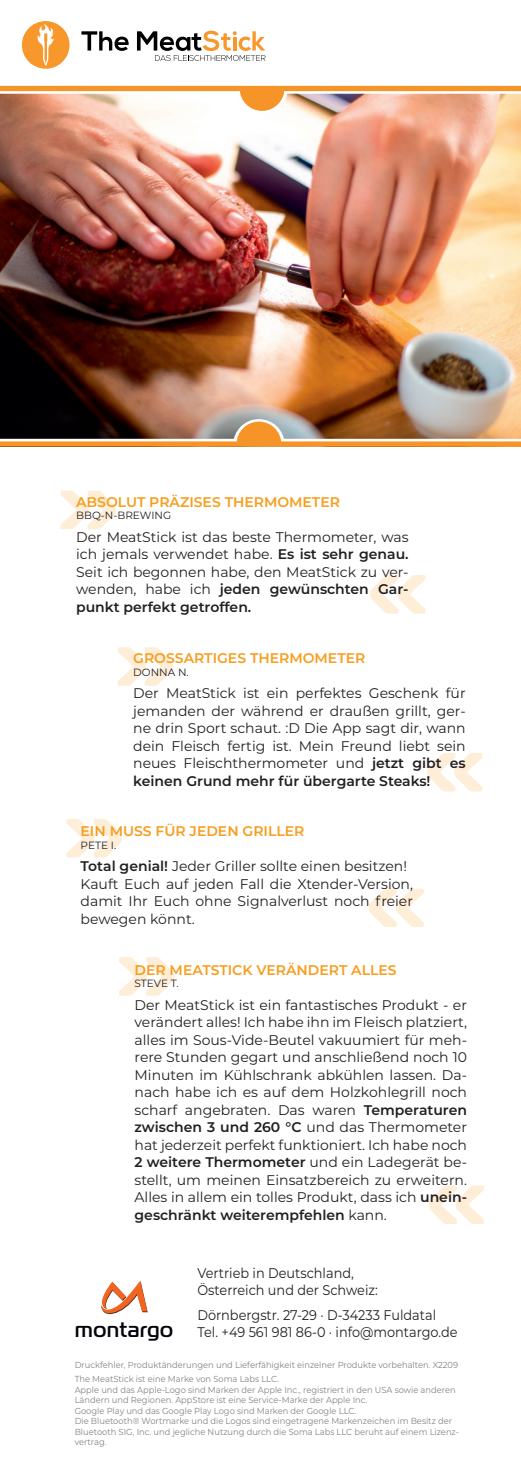
<style>
.page{position:relative;width:521px;height:1474px;background:#fff}
.page>*{position:absolute;margin:0;border:0;box-sizing:border-box;transform-origin:0 0}
.t1{font:700 87.5px "Replica Pro";color:#feeed8}
.t2{font:700 20.82px "Magistral C";letter-spacing:.04em;color:#04040a}
.t3{font:14px/17.5px "Montserrat";color:#231f20;text-align:justify}
.t4{font:14px/17.5px "Montserrat";color:#231f20;scale:.92 1}
.t5{font:600 14px "Montserrat";color:#f89d1e}
.t6{font:10.5px "Montserrat";color:#231f20}
.t7{font:8.75px/10.5px "Montserrat";color:#808285;scale:.95 1}
.s1{font-weight:600}
</style>
<div class="page">
<svg style="left:101px;top:1281px;width:47px;height:33px"></svg>
<img style="left:0;top:94px;width:521px;height:345px">
<div style="left:0;top:441px;width:521px;height:5px;background:#f79428"></div>
<svg style="left:233px;top:419px;width:52px;height:23px"></svg>
<div style="left:0;top:88px;width:521px;height:6px;background:#fef9f3"></div>
<div style="left:0;top:86px;width:521px;height:5px;background:#f79428"></div>
<svg style="left:236px;top:91px;width:52px;height:22px"></svg>
<svg style="left:81px;top:31px;width:48px;height:20px"></svg>
<div style="left:22px;top:21px;width:48px;height:48px;background:#f7972c;border-radius:50%"></div>
<svg style="left:37px;top:24px;width:17px;height:42px"></svg>
<svg style="left:137px;top:31px;width:129px;height:30px"></svg>
<h1 class="t1" style="left:54px;top:453px;width:71px">»</h1>
<p class="t5" style="left:76px;top:491px;width:265px">ABSOLUT PRÄZISES THERMOMETER</p>
<p class="t6" style="left:76px;top:508px;width:97px">BBQ-N-BREWING</p>
<p class="t3" style="left:76px;top:527px;width:334px">Der MeatStick ist das beste Thermometer, was ich jemals verwendet habe. <span class="s1">Es ist sehr genau.<br></span>Seit ich begonnen habe, den MeatStick zu ver&shy;wenden, habe ich <span class="s1">jeden gewünschten Gar&shy;punkt perfekt getroffen.</span></p>
<h1 class="t1" style="left:111px;top:609px;width:71px">»</h1>
<p class="t5" style="left:133px;top:648px;width:234px">GROSSARTIGES THERMOMETER</p>
<p class="t6" style="left:133px;top:665px;width:57px">DONNA N.</p>
<p class="t3" style="left:133px;top:684px;width:334px">Der MeatStick ist ein perfektes Geschenk für jemanden der während er draußen grillt, ger&shy;ne drin Sport schaut. :D Die App sagt dir, wann dein Fleisch fertig ist. Mein Freund liebt sein neues Fleischthermometer und <span class="s1">jetzt gibt es keinen Grund mehr für übergarte Steaks!</span></p>
<p class="t5" style="left:81px;top:821px;width:225px">EIN MUSS FÜR JEDEN GRILLER</p>
<p class="t6" style="left:81px;top:837px;width:37px">PETE I.</p>
<p class="t3" style="left:81px;top:857px;width:334px;text-align:left"><span class="s1">Total genial!</span> Jeder Griller sollte einen besitzen!<br>Kauft Euch auf jeden Fall die Xtender-Version, damit Ihr Euch ohne Signalverlust noch freier bewegen könnt.</p>
<h1 class="t1" style="left:60px;top:781px;width:71px">»</h1>
<h1 class="t1" style="left:112px;top:919px;width:71px">»</h1>
<p class="t5" style="left:135px;top:959px;width:264px">DER MEATSTICK VERÄNDERT ALLES</p>
<p class="t6" style="left:135px;top:976px;width:46px">STEVE T.</p>
<p class="t3" style="left:135px;top:995px;width:334px">Der MeatStick ist ein fantastisches Produkt - er verändert alles! Ich habe ihn im Fleisch platziert, alles im Sous-Vide-Beutel vakuumiert für meh&shy;rere Stunden gegart und anschließend noch 10<br>Minuten im Kühlschrank abkühlen lassen. Da&shy;nach habe ich es auf dem Holzkohlegrill noch scharf angebraten. Das waren <span class="s1">Temperaturen zwischen 3 und 260 °C</span> und das Thermometer hat jederzeit perfekt funktioniert. Ich habe noch <span class="s1">2 weitere Thermometer</span> und ein Ladegerät be&shy;stellt, um meinen Einsatzbereich zu erweitern.<br>Alles in allem ein tolles Produkt, dass ich <span class="s1">unein&shy;geschränkt weiterempfehlen</span> kann.</p>
<h2 class="t2" style="left:75px;top:1322px;width:99px">montargo</h2>
<p class="t4" style="left:197px;top:1263px;width:198px">Vertrieb in Deutschland,<br>Österreich und der Schweiz:</p>
<p class="t4" style="left:197px;top:1305px;width:284px">Dörnbergstr. 27-29 · D-34233 Fuldatal<br>Tel. +49 561 981 86-0 · info@montargo.de</p>
<p class="t7" style="left:75px;top:1357px;width:405px;line-height:14px">Druckfehler, Produktänderungen und Lieferfähigkeit einzelner Produkte vorbehalten. X2209<br>The MeatStick ist eine Marke von Soma Labs LLC.</p>
<p class="t7" style="left:75px;top:1384px;width:406px">Apple und das Apple-Logo sind Marken der Apple Inc., registriert in den USA sowie anderen Ländern und Regionen. AppStore ist eine Service-Marke der Apple Inc.<br>Google Play und das Google Play Logo sind Marken der Google LLC.<br>Die Bluetooth® Wortmarke und die Logos sind eingetragene Markenzeichen im Besitz der Bluetooth SIG, Inc. und jegliche Nutzung durch die Soma Labs LLC beruht auf einem Lizenz&shy;vertrag.</p>
</div>
